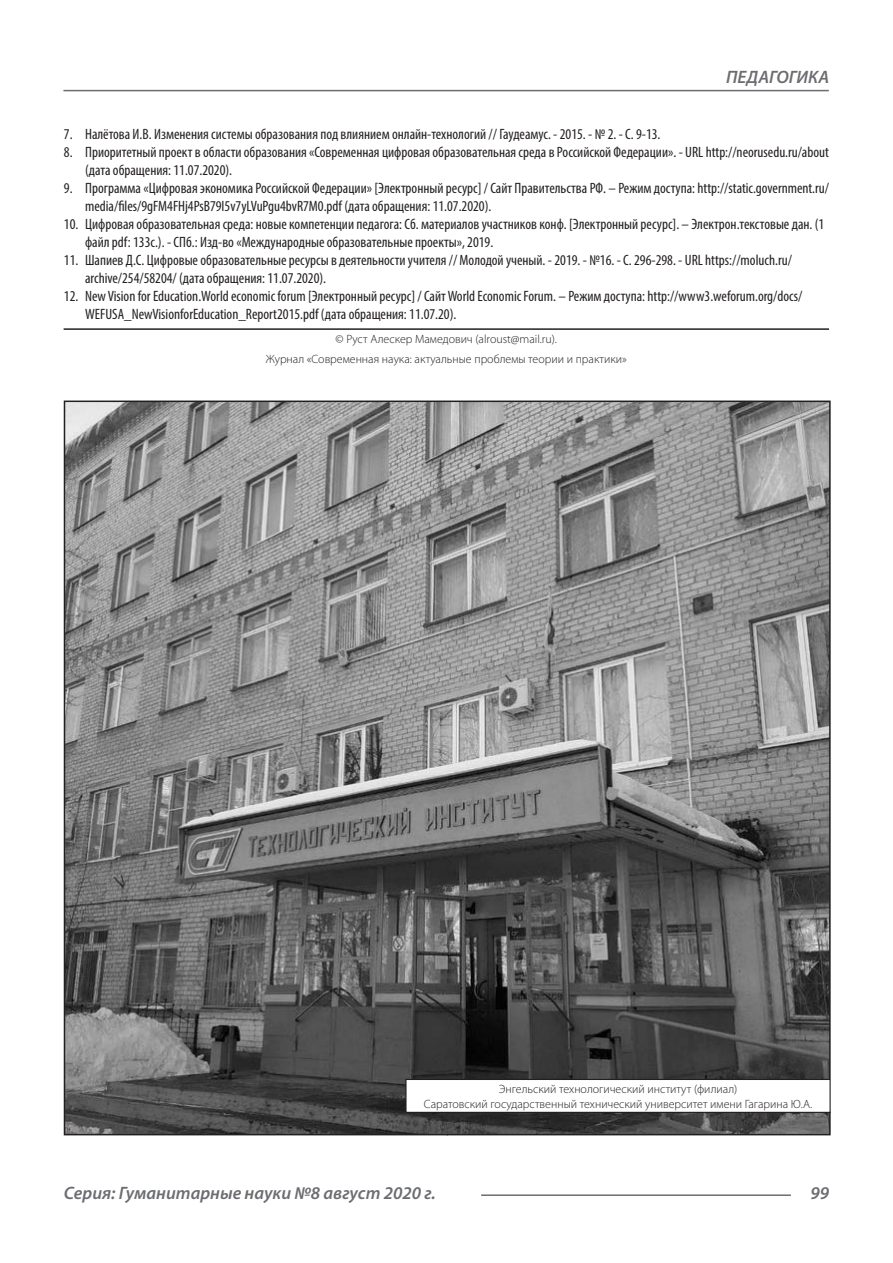
<style>
.page{position:relative;width:893px;height:1263px;background:#fff}
.page>*{position:absolute;margin:0;border:0;box-sizing:border-box;transform-origin:0 0}
.t1{font:italic 600 18px "Myriad Pro";color:#6c6d70}
.t2{font:condensed 15px/18px "Myriad Pro";color:#231f20}
.Автор_копирайт{font:300 12px/14.4px "Myriad Pro";color:#231f20;text-align:center}
</style>
<div class="page">
<hr style="left:63px;top:90px;width:766px;height:1px;background:#6c6d70">
<hr style="left:481px;top:1194px;width:310px;height:2px;background:#6c6d70">
<hr style="left:64px;top:328px;width:765px;height:2px;background:#231f20">
<img style="left:67px;top:403px;width:761px;height:729px">
<div style="left:406px;top:1079px;width:424px;height:33px;background:#fff"></div>
<div style="left:405px;top:1079px;width:426px;height:34px;border:1px solid #231f20"></div>
<p class="t1" style="left:726px;top:66px;width:104px">ПЕДАГОГИКА</p>
<p class="t2" style="left:64px;top:125px;width:598px">7. Налётова И.В. Изменения системы образования под влиянием онлайн-технологий // Гаудеамус. - 2015. - № 2. - С. 9-13.</p>
<p class="t2" style="left:85px;top:143px;width:745px;text-indent:-21px">8. Приоритетный проект в области образования «Современная цифровая образовательная среда в Российской Федерации». - URL http://neorusedu.ru/about (дата обращения: 11.07.2020).</p>
<p class="t2" style="left:85px;top:179px;width:745px;text-indent:-21px">9. Программа «Цифровая экономика Российской Федерации» [Электронный ресурс] / Сайт Правительства РФ. – Режим доступа: http://static.government.ru/ media/files/9gFM4FHj4PsB79I5v7yLVuPgu4bvR7M0.pdf (дата обращения: 11.07.2020).</p>
<p class="t2" style="left:85px;top:215px;width:741px;text-indent:-21px">10. Цифровая образовательная среда: новые компетенции педагога: Cб. материалов участников конф. [Электронный ресурс]. – Электрон.текстовые дан. (1 файл pdf: 133с.). - СПб.: Изд-во «Международные образовательные проекты», 2019.</p>
<p class="t2" style="left:85px;top:251px;width:708px;text-indent:-21px">11. Шапиев Д.С. Цифровые образовательные ресурсы в деятельности учителя // Молодой ученый. - 2019. - №16. - С. 296-298. - URL https://moluch.ru/ archive/254/58204/ (дата обращения: 11.07.2020).</p>
<p class="t2" style="left:85px;top:287px;width:719px;text-indent:-21px">12. New Vision for Education.World economic forum [Электронный ресурс] / Сайт World Economic Forum. – Режим доступа: http://www3.weforum.org/docs/<br>WEFUSA_NewVisionforEducation_Report2015.pdf (дата обращения: 11.07.20).</p>
<p class="Автор_копирайт" style="left:336px;top:332px;width:223px">© Руст Алескер Мамедович (alroust@mail.ru).</p>
<p class="Автор_копирайт" style="left:266px;top:352px;width:363px">Журнал «Современная наука: актуальные проблемы теории и практики»</p>
<p class="Автор_копирайт" style="left:424px;top:1082px;width:390px">Энгельский технологический институт (филиал)<br>Саратовский государственный технический университет имени Гагарина Ю.А.</p>
<p class="t1" style="left:64px;top:1182px;width:373px">Серия: Гуманитарные науки №8 август 2020 г.</p>
<p class="t1" style="left:810px;top:1182px;width:20px">99</p>
</div>
